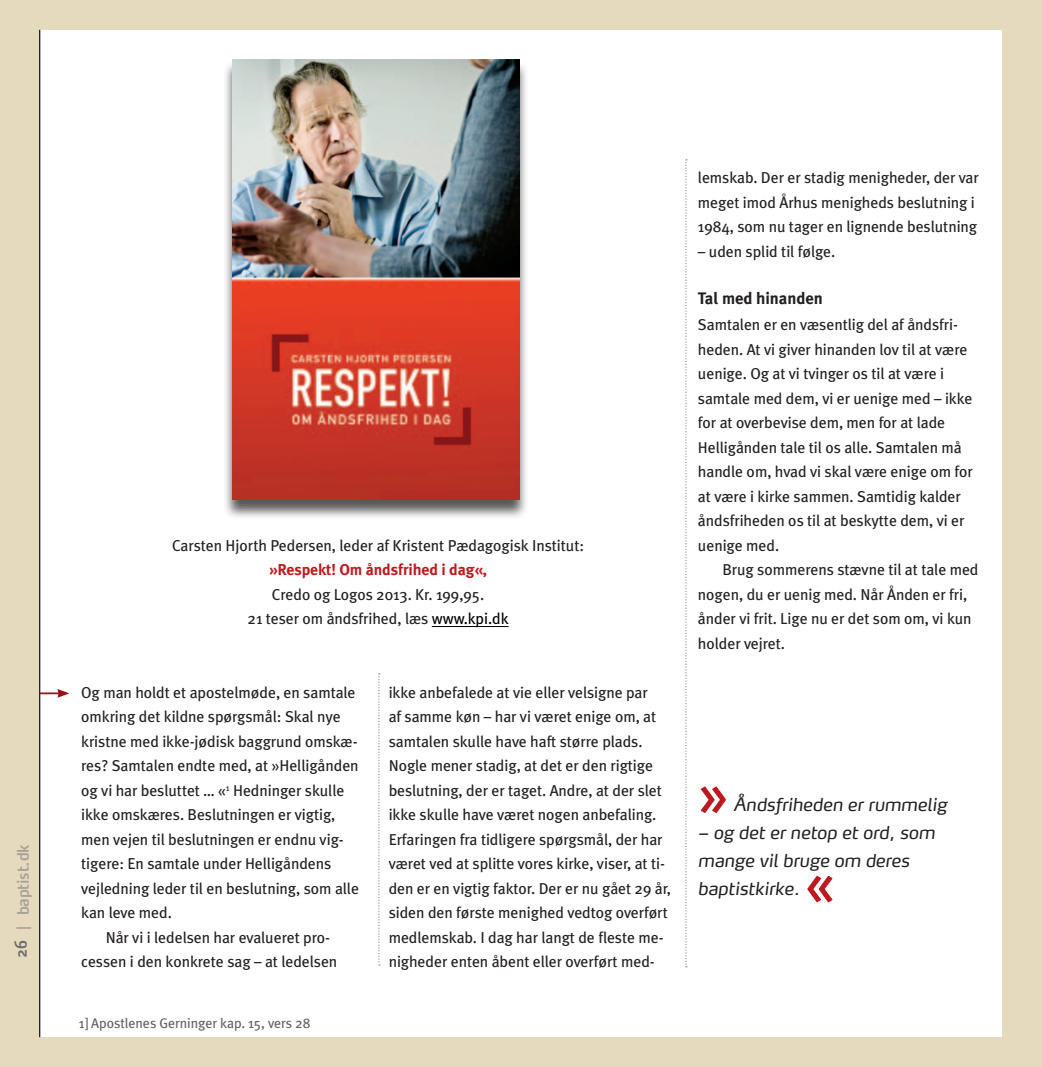
<style>
.page{position:relative;width:1042px;height:1067px;background:#fff}
.page>*{position:absolute;margin:0;border:0;box-sizing:border-box;transform-origin:0 0}
.Citat{font:600 52.5px "Max OT";color:#bd1a1f}
.Citat-2{font:italic 17.5px/28px "Max OT";letter-spacing:-.005em;color:#231f20}
.Mellemrubrik_9_14{font:700 16.62px "Meta Plus";letter-spacing:-.005em;color:#231f20}
.Brødtxt_9_14{font:15.75px/24.5px "Meta Plus";letter-spacing:-.005em;color:#231f20}
.Brødtxt_9_14-2{font:700 15.75px "Meta Plus";letter-spacing:-.005em;color:#bd1a1f}
.Manchet{font:600 15.75px "Max OT";letter-spacing:-.02em;color:#6c6d70;scale:.93 1}
.Fodnote{font:14px "Meta Plus";letter-spacing:-.005em;color:#636366}
.s1{color:#000001}
</style>
<div class="page">
<div style="left:0;top:0;width:1042px;height:30px;background:#e6dabe"></div>
<div style="left:0;top:1037px;width:1042px;height:30px;background:#e6dabe"></div>
<div style="left:1002px;top:30px;width:40px;height:1007px;background:#e6dabe"></div>
<div style="left:223px;top:60px;width:306px;height:459px;background:#231f20;opacity:.75"></div>
<img style="left:232px;top:60px;width:287px;height:439px">
<hr style="left:432px;top:626px;width:76px;height:1px;background:#000001">
<svg style="left:378px;top:673px;width:2px;height:292px"></svg>
<svg style="left:685px;top:159px;width:2px;height:808px"></svg>
<div style="left:0;top:30px;width:40px;height:1007px;background:#e6dabe"></div>
<hr style="left:39px;top:30px;width:1px;height:1007px;background:#231f20">
<hr style="left:40px;top:692px;width:20px;height:2px;background:#990f13">
<svg style="left:57px;top:689px;width:12px;height:9px"></svg>
<p class="Manchet" style="left:13px;top:930px;width:94px;rotate:-90deg">| baptist.dk</p>
<p class="Manchet" style="left:11px;top:957px;width:20px;rotate:-90deg">26</p>
<p class="Brødtxt_9_14" style="left:172px;top:533px;width:414px">Carsten Hjorth Pedersen, leder af Kristent Pædagogisk Institut:</p>
<p class="Brødtxt_9_14-2" style="left:269px;top:560px;width:220px">»Respekt! Om åndsfrihed i dag«,</p>
<p class="Brødtxt_9_14" style="left:272px;top:582px;width:214px">Credo og Logos 2013. Kr. 199,95.</p>
<p class="Brødtxt_9_14" style="left:248px;top:606px;width:262px">21 teser om åndsfrihed, læs <span class="s1">www.kpi.dk</span></p>
<p class="Brødtxt_9_14" style="left:81px;top:680px;width:279px">Og man holdt et apostelmøde, en samtale omkring det kildne spørgsmål: Skal nye kristne med ikke-jødisk baggrund omskæ&shy;res? Samtalen endte med, at »Helligånden og vi har besluttet … «<sup>1</sup> Hedninger skulle ikke omskæres. Beslutningen er vigtig, men vejen til beslutningen er endnu vig&shy;tigere: En samtale under Helligåndens vejledning leder til en beslutning, som alle kan leve med.</p>
<p class="Brødtxt_9_14" style="left:81px;top:925px;width:258px;text-indent:25px">Når vi i ledelsen har evalueret pro&shy;cessen i den konkrete sag – at ledelsen</p>
<p class="Fodnote" style="left:79px;top:1014px;width:233px">1] Apostlenes Gerninger kap. 15, vers 28</p>
<p class="Brødtxt_9_14" style="left:389px;top:680px;width:284px">ikke anbefalede at vie eller velsigne par<br>af samme køn – har vi været enige om, at samtalen skulle have haft større plads.<br>Nogle mener stadig, at det er den rigtige beslutning, der er taget. Andre, at der slet ikke skulle have været nogen anbefaling.<br>Erfaringen fra tidligere spørgsmål, der har været ved at splitte vores kirke, viser, at ti&shy;den er en vigtig faktor. Der er nu gået 29 år, siden den første menighed vedtog overført medlemskab. I dag har langt de fleste me&shy;nigheder enten åbent eller overført med-</p>
<p class="Brødtxt_9_14" style="left:698px;top:165px;width:282px">lemskab. Der er stadig menigheder, der var meget imod Århus menigheds beslutning i<br>1984, som nu tager en lignende beslutning</p>
<p class="Brødtxt_9_14" style="left:698px;top:239px;width:139px">– uden splid til følge.</p>
<p class="Mellemrubrik_9_14" style="left:698px;top:288px;width:126px">Tal med hinanden</p>
<p class="Brødtxt_9_14" style="left:698px;top:312px;width:276px">Samtalen er en væsentlig del af åndsfri&shy;heden. At vi giver hinanden lov til at være uenige. Og at vi tvinger os til at være i samtale med dem, vi er uenige med – ikke for at overbevise dem, men for at lade Helligånden tale til os alle. Samtalen må handle om, hvad vi skal være enige om for at være i kirke sammen. Samtidig kalder åndsfriheden os til at beskytte dem, vi er uenige med.</p>
<p class="Brødtxt_9_14" style="left:698px;top:557px;width:282px;text-indent:25px">Brug sommerens stævne til at tale med nogen, du er uenig med. Når Ånden er fri, ånder vi frit. Lige nu er det som om, vi kun holder vejret.</p>
<p class="Citat" style="left:698px;top:761px;width:32px">»</p>
<p class="Citat-2" style="left:733px;top:791px;width:215px">Åndsfriheden er rummelig</p>
<p class="Citat-2" style="left:698px;top:819px;width:238px">– og det er netop et ord, som mange vil bruge om deres baptistkirke.</p>
<p class="Citat" style="left:804px;top:851px;width:32px">«</p>
</div>
